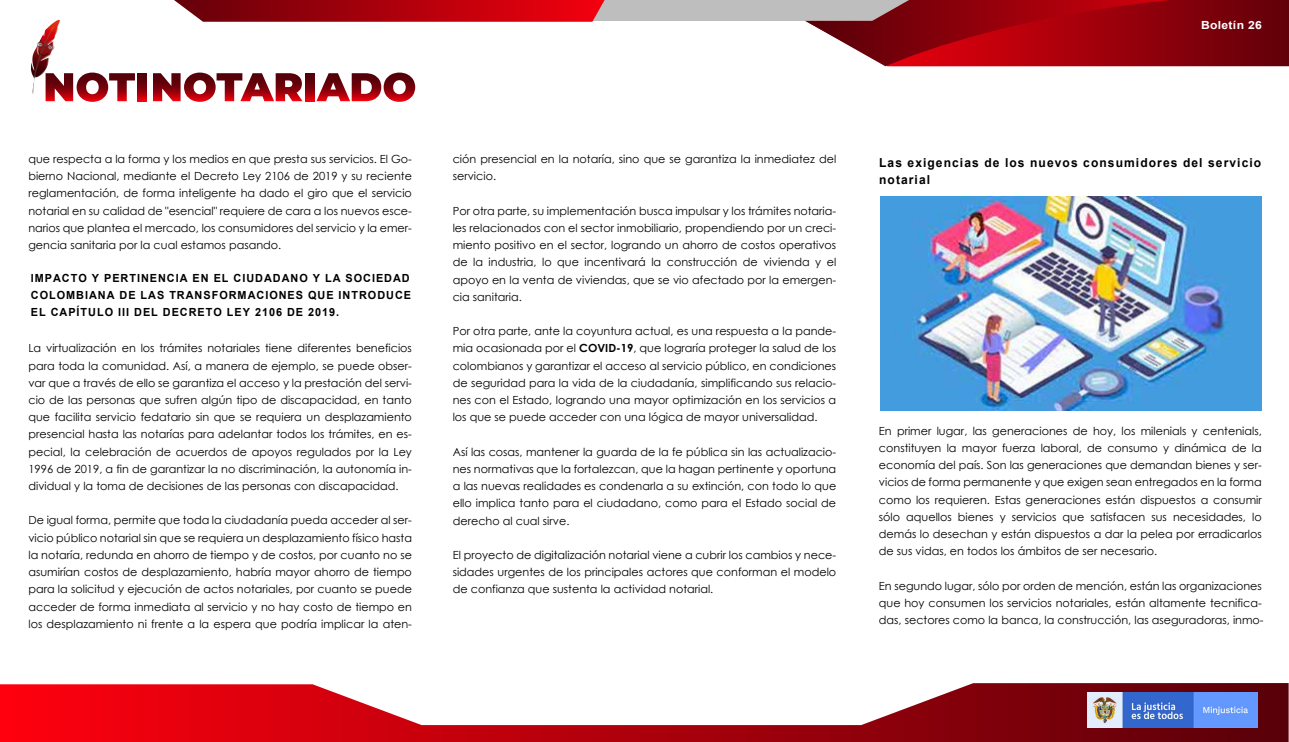
<style>
.page{position:relative;width:1289px;height:742px;background:#fff}
.page>*{position:absolute;margin:0;border:0;box-sizing:border-box;transform-origin:0 0}
.t1{font:700 12.4px/17.2px "Arial";letter-spacing:.09em;color:#000}
.t2{font:11.2px/17.2px "Century Gothic";color:#000;text-align:justify}
.t3{font:700 11.2px/17.2px "Arial";letter-spacing:.09em;color:#000;text-align:justify}
.t4{font:700 11.2px "Arial";letter-spacing:.025em;color:#fff;scale:1.08 1}
.s1{font-weight:700}
</style>
<div class="page">
<svg style="left:0;top:683px;width:1289px;height:59px"></svg>
<svg style="left:174px;top:0;width:1115px;height:66px"></svg>
<img style="left:31px;top:20px;width:29px;height:75px">
<svg style="left:46px;top:73px;width:89px;height:29px"></svg>
<svg style="left:137px;top:73px;width:10px;height:28px"></svg>
<svg style="left:153px;top:73px;width:150px;height:29px"></svg>
<svg style="left:305px;top:73px;width:10px;height:28px"></svg>
<svg style="left:316px;top:73px;width:99px;height:29px"></svg>
<img style="left:1087px;top:692px;width:171px;height:36px">
<img style="left:881px;top:197px;width:381px;height:213px">
<p class="t4" style="left:1201px;top:17px;width:58px">Boletín 26</p>
<p class="t2" style="left:28px;top:150px;width:385px">que respecta a la forma y los medios en que presta sus servicios. El Go&shy;bierno Nacional, mediante el Decreto Ley 2106 de 2019 y su reciente reglamentación, de forma inteligente ha dado el giro que el servicio notarial en su calidad de "esencial" requiere de cara a los nuevos esce&shy;narios que plantea el mercado, los consumidores del servicio y la emer&shy;gencia sanitaria por la cual estamos pasando.</p>
<p class="t3" style="left:31px;top:269px;width:382px">IMPACTO Y PERTINENCIA EN EL CIUDADANO Y LA SOCIEDAD COLOMBIANA DE LAS TRANSFORMACIONES QUE INTRODUCE EL CAPÍTULO III DEL DECRETO LEY 2106 DE 2019.</p>
<p class="t2" style="left:28px;top:339px;width:385px">La virtualización en los trámites notariales tiene diferentes beneficios para toda la comunidad. Así, a manera de ejemplo, se puede obser&shy;var que a través de ello se garantiza el acceso y la prestación del servi&shy;cio de las personas que sufren algún tipo de discapacidad, en tanto que facilita servicio fedatario sin que se requiera un desplazamiento presencial hasta las notarías para adelantar todos los trámites, en es&shy;pecial, la celebración de acuerdos de apoyos regulados por la Ley 1996 de 2019, a fin de garantizar la no discriminación, la autonomía in&shy;dividual y la toma de decisiones de las personas con discapacidad.</p>
<p class="t2" style="left:28px;top:511px;width:385px">De igual forma, permite que toda la ciudadanía pueda acceder al ser&shy;vicio público notarial sin que se requiera un desplazamiento físico hasta la notaría, redunda en ahorro de tiempo y de costos, por cuanto no se asumirían costos de desplazamiento, habría mayor ahorro de tiempo para la solicitud y ejecución de actos notariales, por cuanto se puede acceder de forma inmediata al servicio y no hay costo de tiempo en los desplazamiento ni frente a la espera que podría implicar la aten-</p>
<p class="t2" style="left:453px;top:150px;width:385px">ción presencial en la notaría, sino que se garantiza la inmediatez del servicio.</p>
<p class="t2" style="left:453px;top:202px;width:385px">Por otra parte, su implementación busca impulsar y los trámites notaria&shy;les relacionados con el sector inmobiliario, propendiendo por un creci&shy;miento positivo en el sector, logrando un ahorro de costos operativos de la industria, lo que incentivará la construcción de vivienda y el apoyo en la venta de viviendas, que se vio afectado por la emergen&shy;cia sanitaria.</p>
<p class="t2" style="left:453px;top:322px;width:385px">Por otra parte, ante la coyuntura actual, es una respuesta a la pande&shy;mia ocasionada por el <span class="s1">COVID-19</span>, que lograría proteger la salud de los colombianos y garantizar el acceso al servicio público, en condiciones de seguridad para la vida de la ciudadanía, simplificando sus relacio&shy;nes con el Estado, logrando una mayor optimización en los servicios a los que se puede acceder con una lógica de mayor universalidad.</p>
<p class="t2" style="left:453px;top:443px;width:385px">Así las cosas, mantener la guarda de la fe pública sin las actualizacio&shy;nes normativas que la fortalezcan, que la hagan pertinente y oportuna a las nuevas realidades es condenarla a su extinción, con todo lo que ello implica tanto para el ciudadano, como para el Estado social de derecho al cual sirve.</p>
<p class="t2" style="left:453px;top:546px;width:385px">El proyecto de digitalización notarial viene a cubrir los cambios y nece&shy;sidades urgentes de los principales actores que conforman el modelo de confianza que sustenta la actividad notarial.</p>
<p class="t1" style="left:879px;top:154px;width:384px">Las exigencias de los nuevos consumidores del servicio notarial</p>
<p class="t2" style="left:879px;top:422px;width:384px">En primer lugar, las generaciones de hoy, los milenials y centenials, constituyen la mayor fuerza laboral, de consumo y dinámica de la economía del país. Son las generaciones que demandan bienes y ser&shy;vicios de forma permanente y que exigen sean entregados en la forma como los requieren. Estas generaciones están dispuestos a consumir sólo aquellos bienes y servicios que satisfacen sus necesidades, lo demás lo desechan y están dispuestos a dar la pelea por erradicarlos de sus vidas, en todos los ámbitos de ser necesario.</p>
<p class="t2" style="left:879px;top:577px;width:386px;text-align:left">En segundo lugar, sólo por orden de mención, están las organizaciones que hoy consumen los servicios notariales, están altamente tecnifica&shy;das, sectores como la banca, la construcción, las aseguradoras, inmo-</p>
</div>
